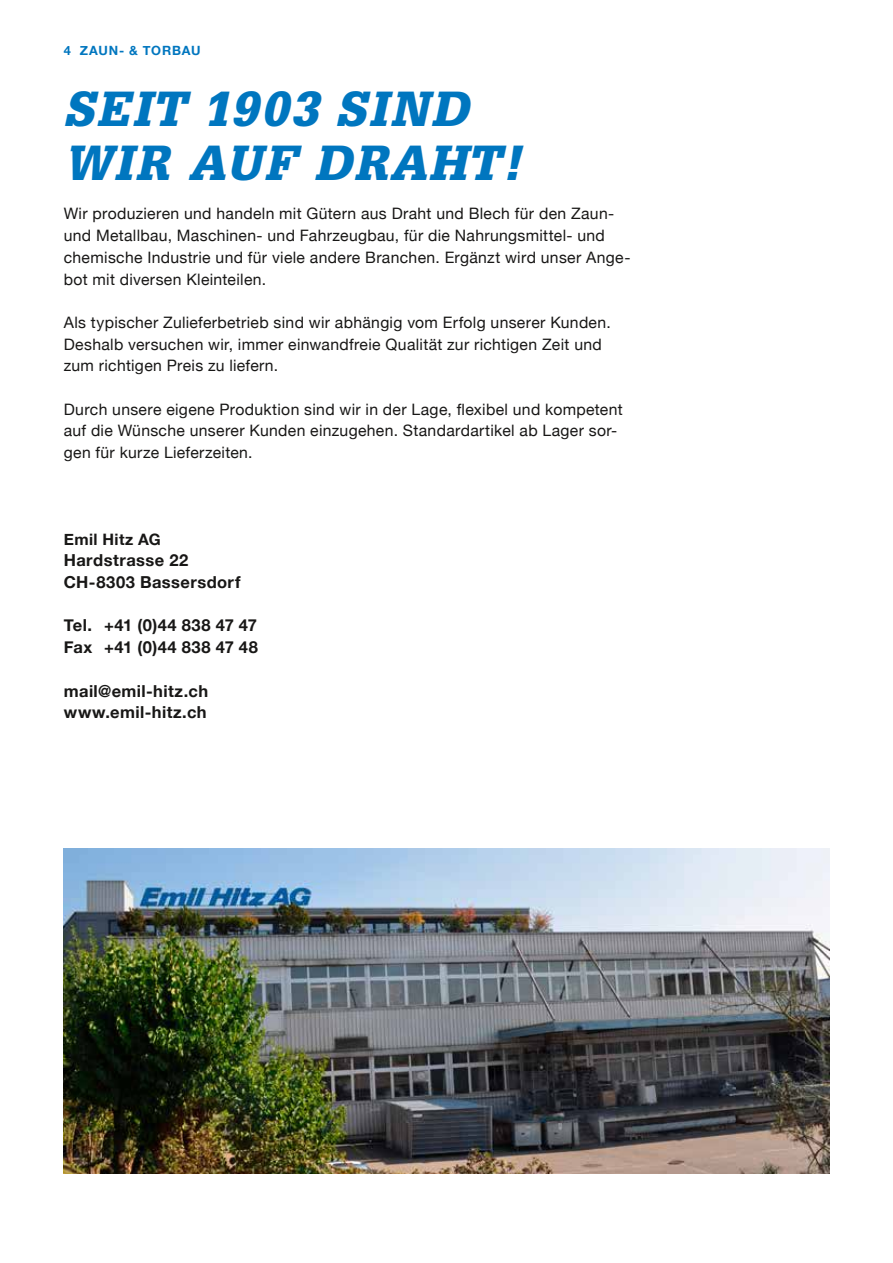
<style>
.page{position:relative;width:893px;height:1263px;background:#fff}
.page>*{position:absolute;margin:0;border:0;box-sizing:border-box;transform-origin:0 0}
.t1{font:italic 900 48px/54px "Glypha";letter-spacing:.055em;color:#0076bf}
.t2{font:700 16.5px/21.8px "Helvetica Neue";letter-spacing:.025em;color:#181716}
.t3{font:15.75px/21.8px "Helvetica Neue";letter-spacing:.02em;color:#181716}
.t4{font:700 15.75px "Helvetica Neue";letter-spacing:.025em;color:#181716}
.t5{font:700 12.75px "Helvetica Neue";letter-spacing:.065em;color:#0076bf}
</style>
<div class="page">
<img style="left:64px;top:848px;width:765px;height:326px">
<p class="t5" style="left:64px;top:40px;width:138px">4 ZAUN- &amp; TORBAU</p>
<h1 class="t1" style="left:64px;top:82px;width:459px">SEIT 1903 SIND<br>WIR AUF DRAHT!</h1>
<p class="t3" style="left:64px;top:204px;width:568px">Wir produzieren und handeln mit Gütern aus Draht und Blech für den Zaun&shy;und Metallbau, Maschinen- und Fahrzeugbau, für die Nahrungsmittel- und chemische Industrie und für viele andere Branchen. Ergänzt wird unser Ange&shy;bot mit diversen Kleinteilen.</p>
<p class="t3" style="left:64px;top:312px;width:548px">Als typischer Zulieferbetrieb sind wir abhängig vom Erfolg unserer Kunden.<br>Deshalb versuchen wir, immer einwandfreie Qualität zur richtigen Zeit und zum richtigen Preis zu liefern.</p>
<p class="t3" style="left:64px;top:399px;width:560px">Durch unsere eigene Produktion sind wir in der Lage, flexibel und kompetent auf die Wünsche unserer Kunden einzugehen. Standardartikel ab Lager sor&shy;gen für kurze Lieferzeiten.</p>
<p class="t4" style="left:64px;top:527px;width:99px">Emil Hitz AG</p>
<p class="t2" style="left:64px;top:550px;width:178px">Hardstrasse 22<br>CH-8303 Bassersdorf</p>
<p class="t2" style="left:64px;top:615px;width:196px">Tel. +41 (0)44 838 47 47<br>Fax +41 (0)44 838 47 48</p>
<p class="t2" style="left:64px;top:680px;width:146px">mail@emil-hitz.ch www.emil-hitz.ch</p>
</div>
